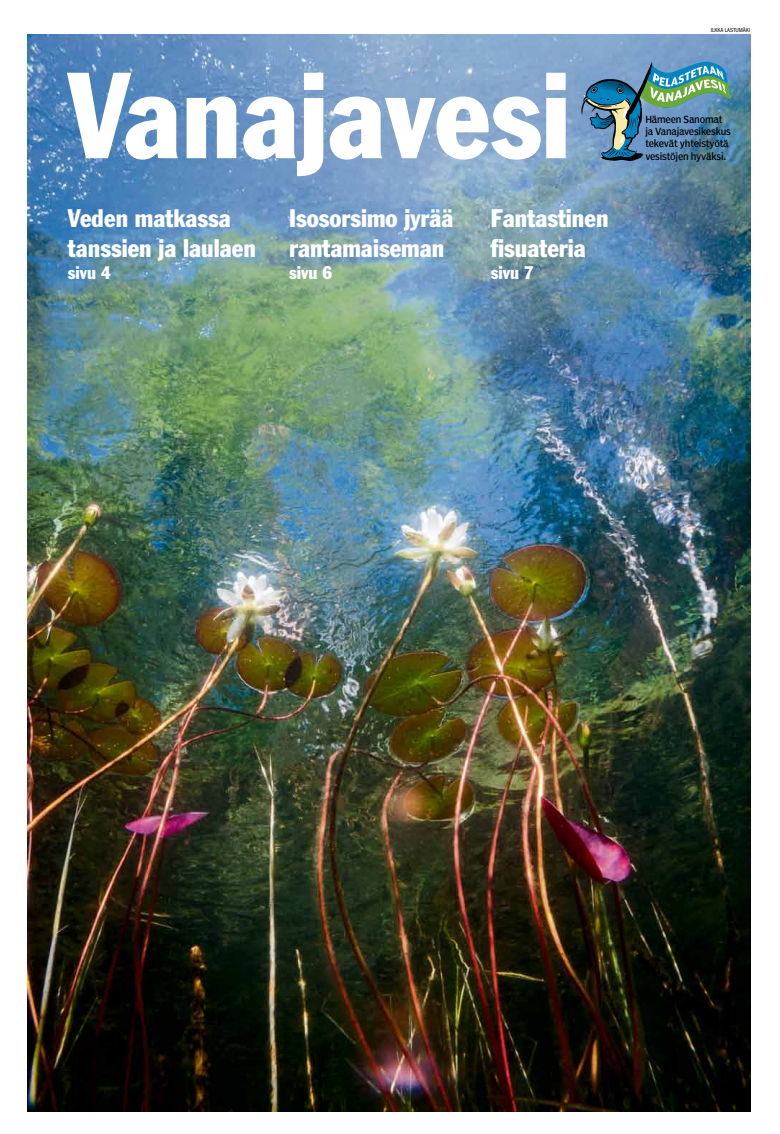
<style>
.page{position:relative;width:780px;height:1134px;background:#fff}
.page>*{position:absolute;margin:0;border:0;box-sizing:border-box;transform-origin:0 0}
.t1{font:condensed 120px "Franklin Gothic";color:#fff}
.t2{font:condensed 25px/30px "Franklin Gothic";color:#fff}
.t3{font:condensed 18px "Franklin Gothic";color:#fff}
.t4{font:condensed 9.6px/12px "Poynter Agate One";letter-spacing:-.02em;color:#000}
.t5{font:condensed 6px "Franklin Gothic";color:#000}
</style>
<div class="page">
<img style="left:28px;top:34px;width:722px;height:1077px">
<img style="left:578px;top:60px;width:153px;height:101px">
<p class="t1" style="left:68px;top:42px;width:504px">Vanajavesi</p>
<p class="t2" style="left:289px;top:203px;width:166px">Isosorsimo jyrää rantamaiseman</p>
<p class="t3" style="left:289px;top:261px;width:44px">sivu 6</p>
<p class="t2" style="left:68px;top:203px;width:189px">Veden matkassa tanssien ja laulaen</p>
<p class="t3" style="left:68px;top:261px;width:44px">sivu 4</p>
<p class="t2" style="left:491px;top:203px;width:119px">Fantastinen fisuateria</p>
<p class="t3" style="left:491px;top:261px;width:44px">sivu 7</p>
<p class="t5" style="left:710px;top:27px;width:41px">ILKKA LASTUMÄKI</p>
<p class="t4" style="left:645px;top:114px;width:87px">Hämeen Sanomat ja Vanajavesikeskus tekevät yhteistyötä vesistöjen hyväksi.</p>
</div>
